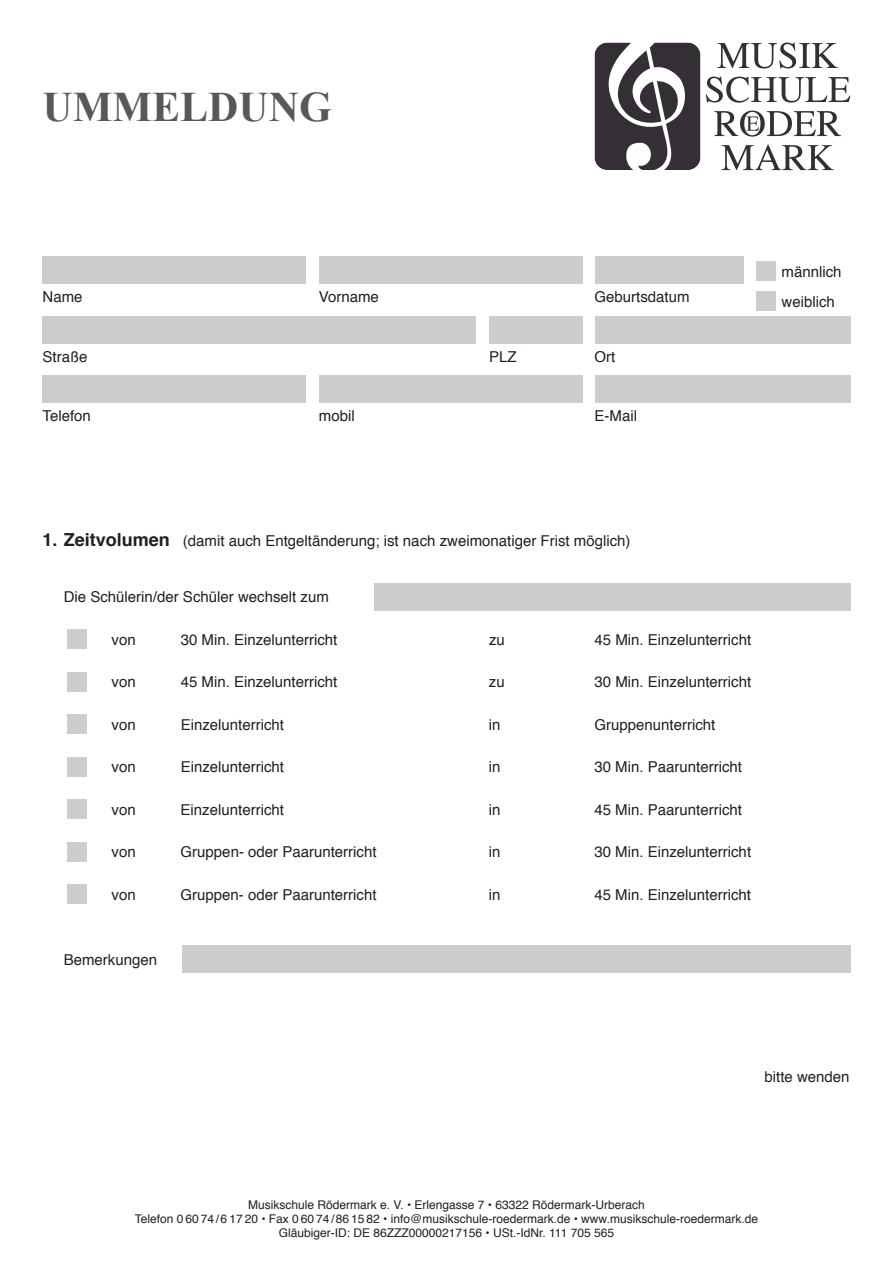
<style>
.page{position:relative;width:893px;height:1263px;background:#fff}
.page>*{position:absolute;margin:0;border:0;box-sizing:border-box;transform-origin:0 0}
.t1{font:700 42px "Times New Roman";color:#57585a}
.t2{font:15px "Helvetica";color:#231f20}
.t3{font:12px/14.4px "Helvetica";color:#231f20;text-align:center}
.s1{font-weight:700;font-size:18px}
</style>
<div class="page">
<div style="left:756px;top:261px;width:20px;height:19px;background:#cccdcf"></div>
<div style="left:756px;top:291px;width:20px;height:20px;background:#cccdcf"></div>
<div style="left:67px;top:672px;width:19px;height:19px;background:#cccdcf"></div>
<div style="left:67px;top:629px;width:19px;height:20px;background:#cccdcf"></div>
<div style="left:43px;top:256px;width:263px;height:28px;background:#cccdcf"></div>
<div style="left:319px;top:256px;width:264px;height:28px;background:#cccdcf"></div>
<div style="left:595px;top:256px;width:149px;height:28px;background:#cccdcf"></div>
<div style="left:43px;top:316px;width:433px;height:28px;background:#cccdcf"></div>
<div style="left:489px;top:316px;width:94px;height:28px;background:#cccdcf"></div>
<div style="left:595px;top:316px;width:255px;height:28px;background:#cccdcf"></div>
<div style="left:43px;top:375px;width:263px;height:28px;background:#cccdcf"></div>
<div style="left:319px;top:375px;width:264px;height:28px;background:#cccdcf"></div>
<div style="left:595px;top:375px;width:255px;height:28px;background:#cccdcf"></div>
<div style="left:374px;top:583px;width:476px;height:28px;background:#cccdcf"></div>
<div style="left:182px;top:945px;width:668px;height:28px;background:#cccdcf"></div>
<div style="left:67px;top:757px;width:19px;height:19px;background:#cccdcf"></div>
<div style="left:67px;top:714px;width:19px;height:20px;background:#cccdcf"></div>
<div style="left:67px;top:842px;width:19px;height:19px;background:#cccdcf"></div>
<div style="left:67px;top:799px;width:19px;height:20px;background:#cccdcf"></div>
<div style="left:67px;top:884px;width:19px;height:20px;background:#cccdcf"></div>
<svg style="left:717px;top:43px;width:121px;height:26px"></svg>
<svg style="left:706px;top:77px;width:144px;height:26px"></svg>
<svg style="left:721px;top:145px;width:113px;height:25px"></svg>
<svg style="left:714px;top:111px;width:127px;height:26px"></svg>
<svg style="left:594px;top:43px;width:106px;height:127px"></svg>
<h1 class="t1" style="left:43px;top:77px;width:291px">UMMELDUNG</h1>
<p class="t2" style="left:782px;top:260px;width:62px">männlich</p>
<p class="t2" style="left:43px;top:285px;width:42px">Name</p>
<p class="t2" style="left:319px;top:285px;width:62px">Vorname</p>
<p class="t2" style="left:594px;top:285px;width:97px">Geburtsdatum</p>
<p class="t2" style="left:782px;top:290px;width:55px">weiblich</p>
<p class="t2" style="left:43px;top:345px;width:47px">Straße</p>
<p class="t2" style="left:489px;top:345px;width:29px">PLZ</p>
<p class="t2" style="left:594px;top:345px;width:22px">Ort</p>
<p class="t2" style="left:43px;top:404px;width:50px">Telefon</p>
<p class="t2" style="left:319px;top:404px;width:37px">mobil</p>
<p class="t2" style="left:594px;top:404px;width:44px">E-Mail</p>
<p class="t2" style="left:43px;top:529px;width:589px"><span class="s1">1. Zeitvolumen</span> (damit auch Entgeltänderung; ist nach zweimonatiger Frist möglich)</p>
<p class="t2" style="left:64px;top:585px;width:267px">Die Schülerin/der Schüler wechselt zum</p>
<p class="t2" style="left:112px;top:628px;width:26px">von</p>
<p class="t2" style="left:181px;top:628px;width:158px">30 Min. Einzelunterricht</p>
<p class="t2" style="left:489px;top:628px;width:17px">zu</p>
<p class="t2" style="left:594px;top:628px;width:158px">45 Min. Einzelunterricht</p>
<p class="t2" style="left:112px;top:670px;width:26px">von</p>
<p class="t2" style="left:181px;top:670px;width:158px">45 Min. Einzelunterricht</p>
<p class="t2" style="left:489px;top:670px;width:17px">zu</p>
<p class="t2" style="left:594px;top:670px;width:158px">30 Min. Einzelunterricht</p>
<p class="t2" style="left:112px;top:713px;width:26px">von</p>
<p class="t2" style="left:181px;top:713px;width:105px">Einzelunterricht</p>
<p class="t2" style="left:489px;top:713px;width:13px">in</p>
<p class="t2" style="left:594px;top:713px;width:122px">Gruppenunterricht</p>
<p class="t2" style="left:112px;top:755px;width:26px">von</p>
<p class="t2" style="left:181px;top:755px;width:105px">Einzelunterricht</p>
<p class="t2" style="left:489px;top:755px;width:13px">in</p>
<p class="t2" style="left:594px;top:755px;width:149px">30 Min. Paarunterricht</p>
<p class="t2" style="left:112px;top:798px;width:26px">von</p>
<p class="t2" style="left:181px;top:798px;width:105px">Einzelunterricht</p>
<p class="t2" style="left:489px;top:798px;width:13px">in</p>
<p class="t2" style="left:594px;top:798px;width:149px">45 Min. Paarunterricht</p>
<p class="t2" style="left:112px;top:840px;width:26px">von</p>
<p class="t2" style="left:181px;top:840px;width:197px">Gruppen- oder Paarunterricht</p>
<p class="t2" style="left:489px;top:840px;width:13px">in</p>
<p class="t2" style="left:594px;top:840px;width:158px">30 Min. Einzelunterricht</p>
<p class="t2" style="left:112px;top:883px;width:26px">von</p>
<p class="t2" style="left:181px;top:883px;width:197px">Gruppen- oder Paarunterricht</p>
<p class="t2" style="left:489px;top:883px;width:13px">in</p>
<p class="t2" style="left:594px;top:883px;width:158px">45 Min. Einzelunterricht</p>
<p class="t2" style="left:64px;top:948px;width:95px">Bemerkungen</p>
<p class="t2" style="left:764px;top:1065px;width:87px">bitte wenden</p>
<p class="t3" style="left:135px;top:1197px;width:625px">Musikschule Rödermark e. V. • Erlengasse 7 • 63322 Rödermark-Urberach<br>Telefon 0 60 74 / 6 17 20 • Fax 0 60 74 / 86 15 82 • info@musikschule-roedermark.de • www.musikschule-roedermark.de<br>Gläubiger-ID: DE 86ZZZ00000217156 • USt.-IdNr. 111 705 565</p>
</div>
